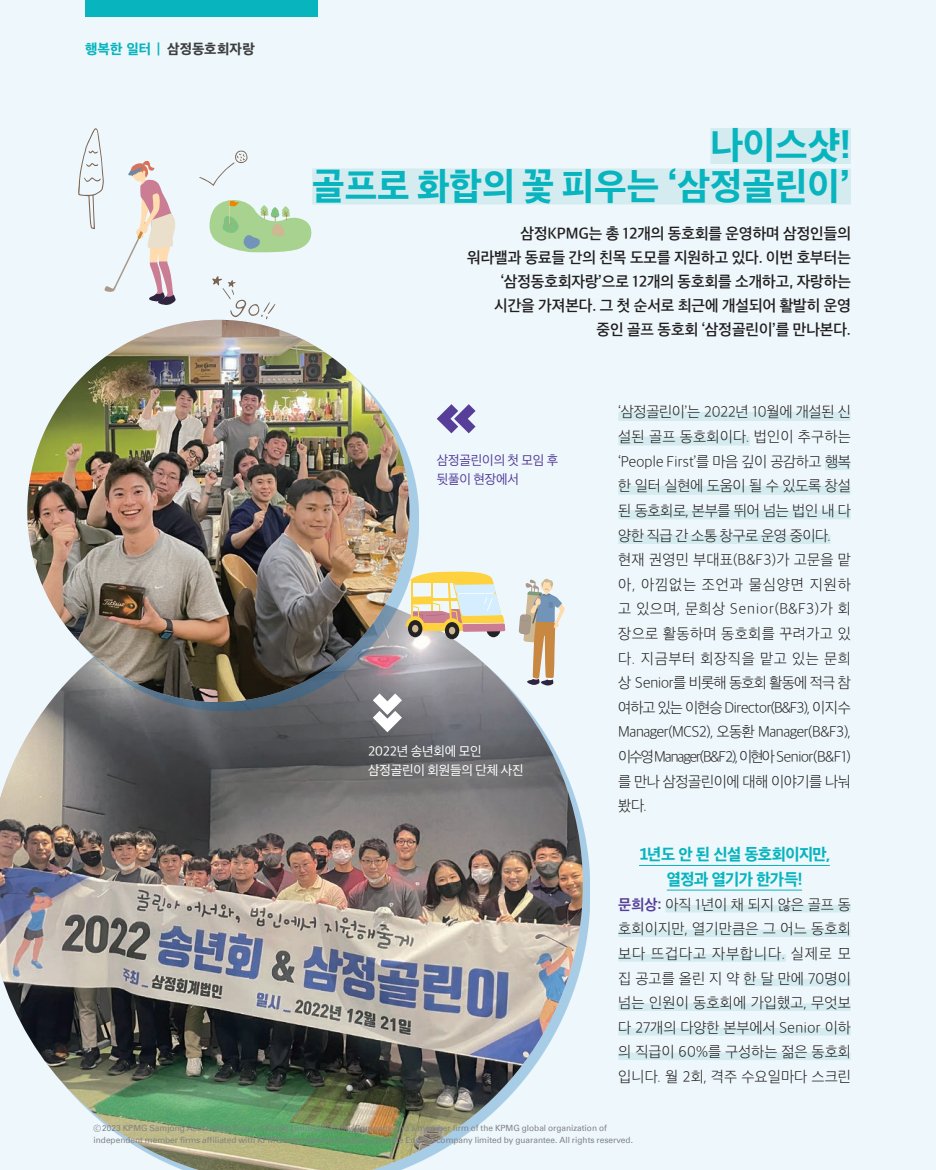
<style>
.page{position:relative;width:936px;height:1170px;background:#fff}
.page>*{position:absolute;margin:0;border:0;box-sizing:border-box;transform-origin:0 0}
.t1{font:36px/40.5px "SD Gothic Neoa h Ex Bd";color:#08b4be;text-align:right}
.t2{font:15.75px/24.6px "SD Gothic Neoa Uni h Eb";letter-spacing:-.035em;color:#08b4be;text-align:center}
.t3{font:15px/24px "SD Gothic Neoa f Sm";color:#231f20;text-align:right}
.t4{font:14.55px/24.6px "SD Gothic Neoa b Ult Lt";letter-spacing:-.015em;color:#231f20}
.t5{font:13.5px "SD Gothic Neoa h Ex Bd";letter-spacing:.01em;color:#3e3e3f}
.t6{font:12.75px/18.8px "SD Gothic Neoa d Rg";letter-spacing:-.01em;color:#fff}
.t7{font:12.75px/18.8px "SD Gothic Neoa d Rg";letter-spacing:-.01em;color:#573e99}
.t8{font:8.55px/12.5px "Universfor KPMG";color:#808285}
.s1{color:#08b4be}
.s2{font-family:"SD Gothic Neoa g Bd";color:#573e99}
.s3{font-family:"SD Gothic Neoa Uni b Ul"}
</style>
<div class="page">
<div style="left:0;top:0;width:935px;height:1169px;background:#eef8fc"></div>
<div style="left:85px;top:0;width:232px;height:17px;background:#08b4be"></div>
<img style="left:0;top:628px;width:583px;height:541px">
<div style="left:36px;top:328px;width:382px;height:382px;background:#0166b3;opacity:.3"></div>
<img style="left:27px;top:320px;width:382px;height:382px;border-radius:191px">
<svg style="left:437px;top:404px;width:38px;height:29px"></svg>
<svg style="left:373px;top:693px;width:29px;height:39px"></svg>
<div style="left:618px;top:412px;width:232px;height:9px;background:#d4ecef"></div>
<div style="left:618px;top:436px;width:131px;height:9px;background:#d4ecef"></div>
<div style="left:825px;top:461px;width:25px;height:9px;background:#d4ecef"></div>
<div style="left:618px;top:485px;width:232px;height:9px;background:#d4ecef"></div>
<div style="left:618px;top:510px;width:232px;height:9px;background:#d4ecef"></div>
<div style="left:618px;top:535px;width:212px;height:9px;background:#d4ecef"></div>
<hr style="left:639px;top:865px;width:190px;height:1px;background:#08b4be">
<hr style="left:666px;top:889px;width:136px;height:1px;background:#08b4be">
<div style="left:665px;top:904px;width:185px;height:8px;background:#d4ecef"></div>
<div style="left:618px;top:929px;width:232px;height:8px;background:#d4ecef"></div>
<div style="left:618px;top:954px;width:168px;height:7px;background:#d4ecef"></div>
<div style="left:743px;top:978px;width:107px;height:8px;background:#d4ecef"></div>
<div style="left:618px;top:1003px;width:232px;height:7px;background:#d4ecef"></div>
<div style="left:618px;top:1027px;width:232px;height:8px;background:#d4ecef"></div>
<div style="left:618px;top:1052px;width:232px;height:8px;background:#d4ecef"></div>
<div style="left:710px;top:128px;width:140px;height:36px;background:#d4ecef"></div>
<div style="left:312px;top:168px;width:538px;height:36px;background:#d4ecef"></div>
<svg style="left:209px;top:200px;width:103px;height:52px"></svg>
<svg style="left:199px;top:150px;width:48px;height:36px"></svg>
<svg style="left:212px;top:276px;width:63px;height:43px"></svg>
<svg style="left:78px;top:128px;width:98px;height:177px"></svg>
<svg style="left:518px;top:578px;width:47px;height:108px"></svg>
<svg style="left:486px;top:620px;width:14px;height:17px"></svg>
<svg style="left:408px;top:620px;width:14px;height:17px"></svg>
<svg style="left:445px;top:622px;width:14px;height:17px"></svg>
<div style="left:449px;top:626px;width:6px;height:8px;background:#cdb893;border-radius:50%"></div>
<svg style="left:405px;top:569px;width:100px;height:62px"></svg>
<p class="t5" style="left:85px;top:42px;width:171px"><span class="s1">행복한 일터 |</span> 삼정동호회자랑</p>
<h1 class="t1" style="left:312px;top:125px;width:540px">나이스샷!<br>골프로 화합의 꽃 피우는 ‘삼정골린이’</h1>
<p class="t3" style="left:467px;top:222px;width:385px">삼정KPMG는 총 12개의 동호회를 운영하며 삼정인들의 워라밸과 동료들 간의 친목 도모를 지원하고 있다. 이번 호부터는 ‘삼정동호회자랑’으로 12개의 동호회를 소개하고, 자랑하는 시간을 가져본다. 그 첫 순서로 최근에 개설되어 활발히 운영 중인 골프 동호회 ‘삼정골린이’를 만나본다.</p>
<p class="t7" style="left:437px;top:451px;width:123px">삼정골린이의 첫 모임 후 뒷풀이 현장에서</p>
<p class="t6" style="left:368px;top:742px;width:157px">2022년 송년회에 모인 삼정골린이 회원들의 단체 사진</p>
<p class="t4" style="left:618px;top:399px;width:234px">‘삼정골린이’는 2022년 10월에 개설된 신 설된 골프 동호회이다. 법인이 추구하는 ‘People First’를 마음 깊이 공감하고 행복 한 일터 실현에 도움이 될 수 있도록 창설 된 동호회로, 본부를 뛰어 넘는 법인 내 다 양한 직급 간 소통 창구로 운영 중이다. 현재 권영민 부대표(B&amp;F3)가 고문을 맡 아, 아낌없는 조언과 물심양면 지원하 고 있으며, 문희상 Senior(B&amp;F3)가 회 장으로 활동하며 동호회를 꾸려가고 있 다. 지금부터 회장직을 맡고 있는 문희 상 Senior를 비롯해 동호회 활동에 적극 참 여하고 있는 이현승 Director(B&amp;F3), 이지수<br>Manager(MCS2), 오동환 Manager(B&amp;F3), 이수영 Manager(B&amp;F2), 이현아 Senior(B&amp;F1) 를 만나 삼정골린이에 대해 이야기를 나눠 봤다.</p>
<p class="t2" style="left:639px;top:842px;width:192px">1년도 안 된 신설 동호회이지만, 열정과 열기가 한가득!</p>
<p class="t4" style="left:618px;top:891px;width:234px;text-align:justify"><span class="s2">문희상:</span> 아직 1년이 채 되지 않은 골프 동 호회이지만, 열기만큼은 그 어느 동호회 보다 뜨겁다고 자부합니다. 실제로 모 집 공고를 올린 지 약 한 달 만에 70명이 넘는 인원이 동호회에 가입했고, 무엇보 다 27개의 다양한 본부에서 Senior 이하 의 직급이 60%를 구성하는 젊은 동호회 입니다. 월 2회, 격주 수요일마다 스크린</p>
<p class="t8" style="left:94px;top:1121px;width:541px"><span class="s3">ⓒ</span> 2023 KPMG Samjong Accounting Corp., a Korea Limited Liability Company and a member firm of the KPMG global organization of independent member firms affiliated with KPMG International Limited, a private English company limited by guarantee. All rights reserved.</p>
</div>
